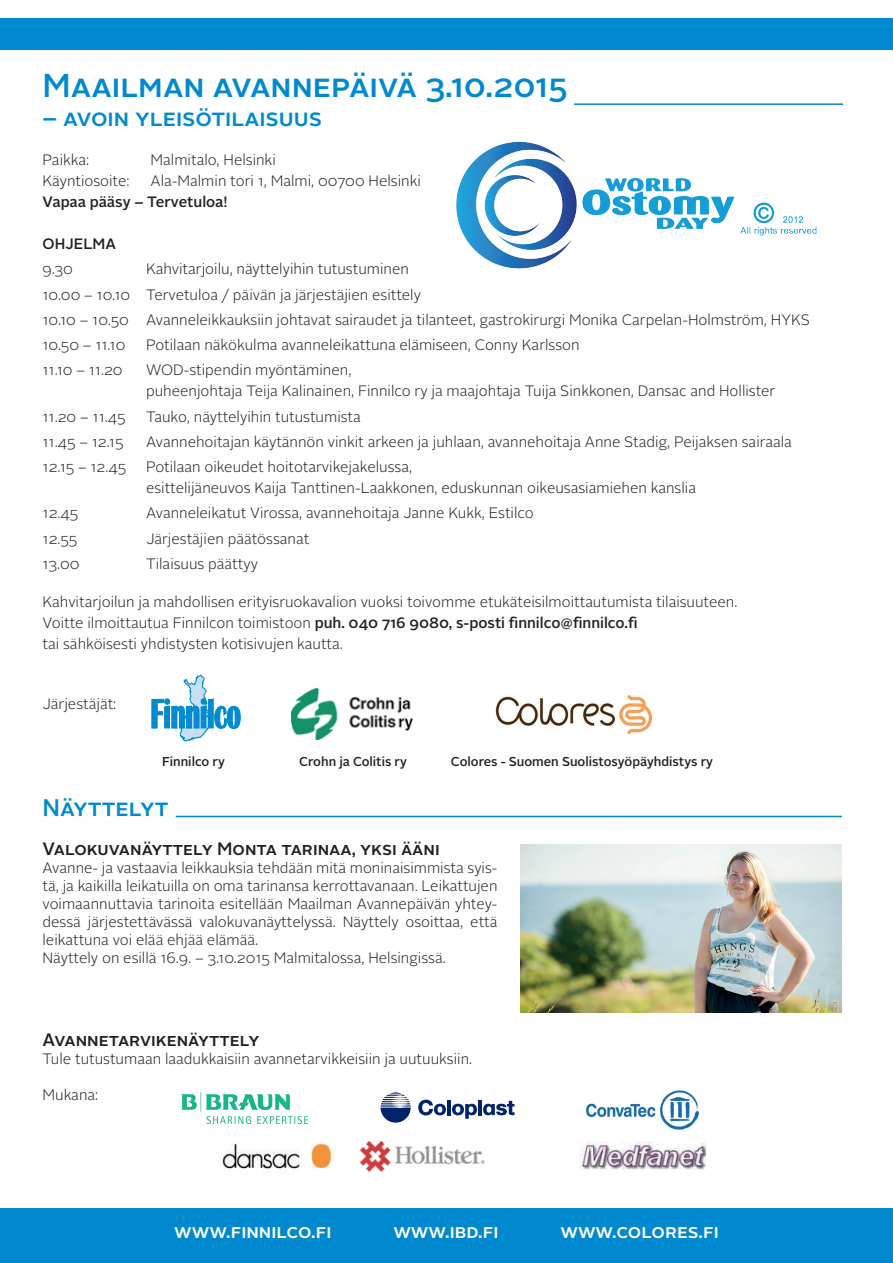
<style>
.page{position:relative;width:893px;height:1263px;background:#fff}
.page>*{position:absolute;margin:0;border:0;box-sizing:border-box;transform-origin:0 0}
.t1{font:500 33px "Alright Sans";color:#0089cf}
.t2{font:500 24px "Alright Sans";color:#0089cf}
.t3{font:500 19.5px "Alright Sans";color:#fff}
.t4{font:500 18px "Alright Sans";color:#231f20}
.t5{font:300 15px/18px "Alright Sans";color:#231f20}
.t6{font:500 15px "Alright Sans";color:#231f20}
.t7{font:500 12.9px "Alright Sans";color:#231f20}
.s1{font-weight:300}
</style>
<div class="page">
<div style="left:0;top:18px;width:893px;height:31px;background:#0089cf"></div>
<div style="left:0;top:1208px;width:893px;height:55px;background:#0089cf"></div>
<img style="left:456px;top:141px;width:361px;height:128px">
<img style="left:520px;top:844px;width:322px;height:168px">
<img style="left:586px;top:1090px;width:120px;height:52px">
<img style="left:182px;top:1092px;width:125px;height:31px">
<img style="left:360px;top:1142px;width:125px;height:30px">
<img style="left:219px;top:1143px;width:117px;height:27px">
<img style="left:579px;top:1142px;width:126px;height:28px">
<hr style="left:176px;top:816px;width:666px;height:1px;background:#0089cf">
<hr style="left:574px;top:103px;width:269px;height:2px;background:#0089cf">
<svg style="left:152px;top:675px;width:89px;height:66px"></svg>
<img style="left:495px;top:695px;width:157px;height:38px">
<img style="left:291px;top:689px;width:121px;height:51px">
<svg style="left:418px;top:1100px;width:28px;height:15px"></svg>
<hr style="left:447px;top:1100px;width:4px;height:15px;background:#002369">
<hr style="left:478px;top:1100px;width:4px;height:15px;background:#002369">
<svg style="left:452px;top:1104px;width:25px;height:15px"></svg>
<svg style="left:483px;top:1101px;width:31px;height:14px"></svg>
<svg style="left:381px;top:1092px;width:30px;height:31px"></svg>
<p class="t1" style="left:43px;top:63px;width:526px">Maailman avannepäivä 3.10.2015</p>
<p class="t2" style="left:43px;top:101px;width:281px">– avoin yleisötilaisuus</p>
<p class="t5" style="left:43px;top:151px;width:48px">Paikka:</p>
<p class="t5" style="left:151px;top:151px;width:127px">Malmitalo, Helsinki</p>
<p class="t5" style="left:43px;top:172px;width:89px">Käyntiosoite:</p>
<p class="t5" style="left:151px;top:172px;width:272px">Ala-Malmin tori 1, Malmi, 00700 Helsinki</p>
<p class="t6" style="left:43px;top:192px;width:187px">Vapaa pääsy – Tervetuloa!</p>
<p class="t6" style="left:43px;top:234px;width:75px">OHJELMA</p>
<p class="t5" style="left:43px;top:260px;width:32px">9.30</p>
<p class="t5" style="left:146px;top:260px;width:264px">Kahvitarjoilu, näyttelyihin tutustuminen</p>
<p class="t5" style="left:43px;top:286px;width:380px">10.00 – 10.10 Tervetuloa / päivän ja järjestäjien esittely</p>
<p class="t5" style="left:43px;top:311px;width:769px">10.10 – 10.50 Avanneleikkauksiin johtavat sairaudet ja tilanteet, gastrokirurgi Monika Carpelan-Holmström, HYKS</p>
<p class="t5" style="left:43px;top:336px;width:84px">10.50 – 11.10</p>
<p class="t5" style="left:146px;top:336px;width:435px">Potilaan näkökulma avanneleikattuna elämiseen, Conny Karlsson</p>
<p class="t5" style="left:43px;top:361px;width:82px">11.10 – 11.20</p>
<p class="t5" style="left:146px;top:360px;width:631px;line-height:21px">WOD-stipendin myöntäminen,<br>puheenjohtaja Teija Kalinainen, Finnilco ry ja maajohtaja Tuija Sinkkonen, Dansac and Hollister</p>
<p class="t5" style="left:43px;top:408px;width:85px">11.20 – 11.45</p>
<p class="t5" style="left:146px;top:408px;width:216px">Tauko, näyttelyihin tutustumista</p>
<p class="t5" style="left:43px;top:433px;width:83px">11.45 – 12.15</p>
<p class="t5" style="left:146px;top:433px;width:647px">Avannehoitajan käytännön vinkit arkeen ja juhlaan, avannehoitaja Anne Stadig, Peijaksen sairaala</p>
<p class="t5" style="left:43px;top:458px;width:85px">12.15 – 12.45</p>
<p class="t5" style="left:146px;top:457px;width:551px;line-height:21px">Potilaan oikeudet hoitotarvikejakelussa,<br>esittelijäneuvos Kaija Tanttinen-Laakkonen, eduskunnan oikeusasiamiehen kanslia</p>
<p class="t5" style="left:43px;top:504px;width:37px">12.45</p>
<p class="t5" style="left:146px;top:504px;width:389px">Avanneleikatut Virossa, avannehoitaja Janne Kukk, Estilco</p>
<p class="t5" style="left:43px;top:530px;width:36px">12.55</p>
<p class="t5" style="left:146px;top:530px;width:165px">Järjestäjien päätössanat</p>
<p class="t5" style="left:43px;top:555px;width:38px">13.00</p>
<p class="t5" style="left:146px;top:555px;width:113px">Tilaisuus päättyy</p>
<p class="t5" style="left:43px;top:593px;width:696px">Kahvitarjoilun ja mahdollisen erityisruokavalion vuoksi toivomme etukäteisilmoittautumista tilaisuuteen.</p>
<p class="t6" style="left:43px;top:612px;width:596px"><span class="s1">Voitte ilmoittautua Finnilcon toimistoon</span> puh. 040 716 9080, s-posti finnilco@finnilco.fi</p>
<p class="t5" style="left:43px;top:635px;width:302px">tai sähköisesti yhdistysten kotisivujen kautta.</p>
<p class="t5" style="left:43px;top:695px;width:75px">Järjestäjät:</p>
<p class="t7" style="left:162px;top:752px;width:64px">Finnilco ry</p>
<p class="t7" style="left:299px;top:752px;width:109px">Crohn ja Colitis ry</p>
<p class="t7" style="left:451px;top:752px;width:264px">Colores - Suomen Suolistosyöpäyhdistys ry</p>
<p class="t2" style="left:43px;top:791px;width:128px">Näyttelyt</p>
<p class="t4" style="left:43px;top:836px;width:399px">Valokuvanäyttely Monta tarinaa, yksi ääni</p>
<p class="t5" style="left:43px;top:859px;width:456px;text-align:justify">Avanne- ja vastaavia leikkauksia tehdään mitä moninaisimmista syis&shy;tä, ja kaikilla leikatuilla on oma tarinansa kerrottavanaan. Leikattujen voimaannuttavia tarinoita esitellään Maailman Avannepäivän yhtey&shy;dessä järjestettävässä valokuvanäyttelyssä. Näyttely osoittaa, että leikattuna voi elää ehjää elämää.</p>
<p class="t5" style="left:43px;top:949px;width:405px">Näyttely on esillä 16.9. – 3.10.2015 Malmitalossa, Helsingissä.</p>
<p class="t4" style="left:43px;top:1027px;width:218px">Avannetarvikenäyttely</p>
<p class="t5" style="left:43px;top:1050px;width:431px">Tule tutustumaan laadukkaisiin avannetarvikkeisiin ja uutuuksiin.</p>
<p class="t5" style="left:43px;top:1086px;width:57px">Mukana:</p>
<p class="t3" style="left:174px;top:1218px;width:159px">www.finnilco.fi</p>
<p class="t3" style="left:393px;top:1218px;width:107px">www.ibd.fi</p>
<p class="t3" style="left:560px;top:1218px;width:160px">www.colores.fi</p>
</div>
